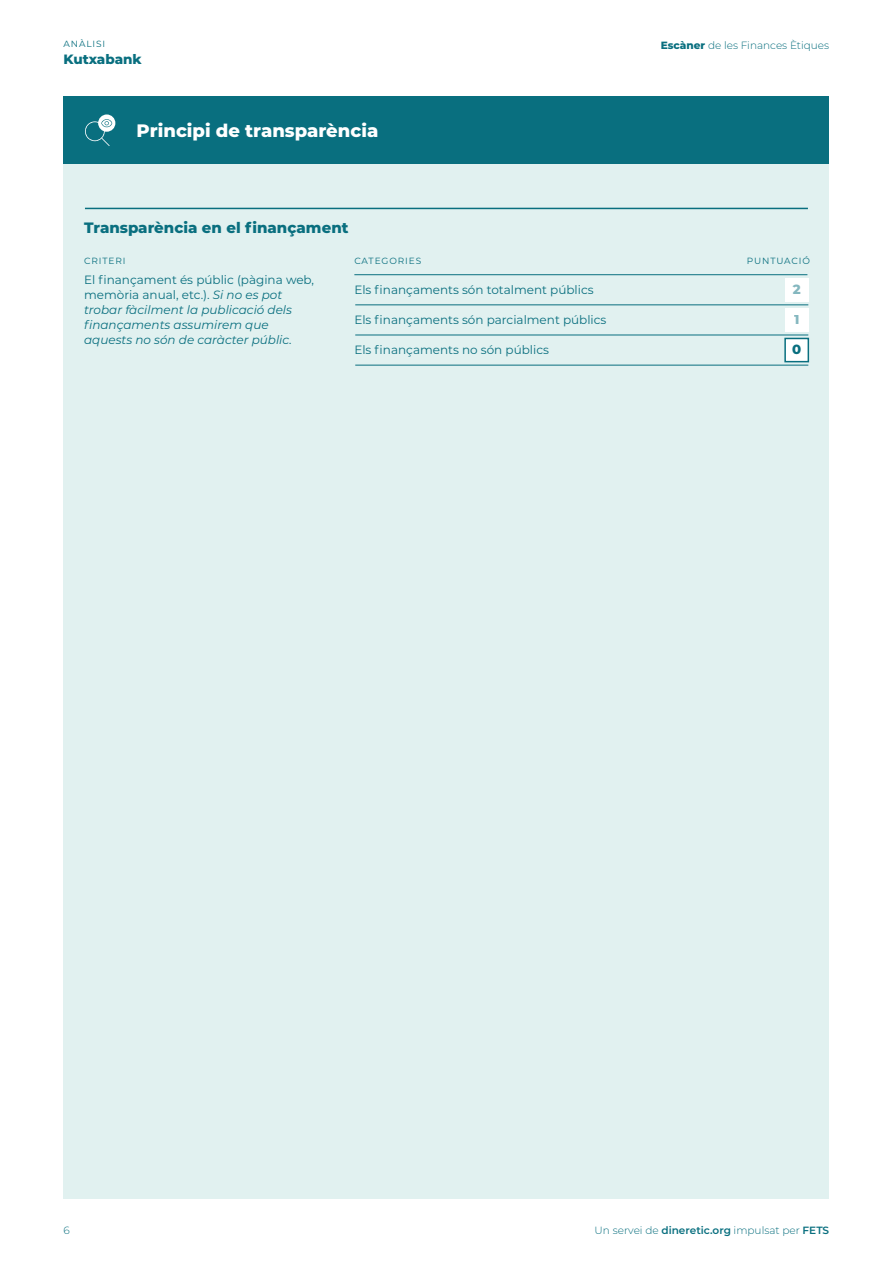
<style>
.page{position:relative;width:893px;height:1263px;background:#fff}
.page>*{position:absolute;margin:0;border:0;box-sizing:border-box;transform-origin:0 0}
.t1{font:800 18px "Montserrat";color:#fff}
.t2{font:800 15px "Montserrat";color:#096f7f}
.t3{font:800 13.5px "Montserrat";color:#096f7f}
.t4{font:800 13.35px "Montserrat";color:#096f7f}
.t5{font:italic 12px/15px "Montserrat";color:#096f7f}
.t6{font:12px "Montserrat";color:#096f7f}
.t7{font:300 10.5px "Montserrat";color:#096f7f}
.t8{font:9px "Montserrat";letter-spacing:.1em;color:#096f7f}
.s1{font-weight:800}
.s2{font-style:normal}
.s3{font-weight:600}
</style>
<div class="page">
<div style="left:63px;top:97px;width:766px;height:1102px;background:#e1f1f0"></div>
<div style="left:63px;top:97px;width:766px;height:67px;background:#096f7f"></div>
<hr style="left:85px;top:208px;width:723px;height:1px;background:#096f7f">
<hr style="left:354px;top:274px;width:453px;height:1px;background:#096f7f">
<hr style="left:355px;top:305px;width:453px;height:1px;background:#096f7f">
<hr style="left:355px;top:335px;width:453px;height:1px;background:#096f7f">
<hr style="left:355px;top:365px;width:453px;height:1px;background:#096f7f">
<div style="left:785px;top:308px;width:23px;height:23px;background:#fff"></div>
<div style="left:784px;top:338px;width:25px;height:24px;background:#fff;border:2px solid #096f7f"></div>
<div style="left:785px;top:278px;width:23px;height:23px;background:#fff"></div>
<div style="left:98px;top:114px;width:17px;height:18px;background:#fff;border-radius:50%"></div>
<svg style="left:85px;top:119px;width:27px;height:27px"></svg>
<p class="t8" style="left:63px;top:38px;width:43px">ANÀLISI</p>
<p class="t3" style="left:63px;top:50px;width:80px">Kutxabank</p>
<h1 class="t1" style="left:137px;top:118px;width:243px">Principi de transparència</h1>
<p class="t7" style="left:661px;top:38px;width:170px"><span class="s1">Escàner</span> de les Finances Ètiques</p>
<p class="t2" style="left:84px;top:217px;width:266px">Transparència en el finançament</p>
<p class="t5" style="left:84px;top:271px;width:232px"><span class="s2">El finançament és públic (pàgina web, memòria anual, etc.).</span> Si no es pot trobar fàcilment la publicació dels finançaments assumirem que aquests no són de caràcter públic.</p>
<p class="t8" style="left:84px;top:255px;width:43px">CRITERI</p>
<p class="t8" style="left:354px;top:255px;width:68px">CATEGORIES</p>
<p class="t8" style="left:747px;top:255px;width:65px">PUNTUACIÓ</p>
<p class="t6" style="left:354px;top:281px;width:241px">Els finançaments són totalment públics</p>
<p class="t6" style="left:354px;top:311px;width:254px">Els finançaments són parcialment públics</p>
<p class="t6" style="left:354px;top:341px;width:196px">Els finançaments no són públics</p>
<p class="t4" style="left:793px;top:280px;width:9px">2</p>
<p class="t4" style="left:794px;top:310px;width:7px">1</p>
<p class="t4" style="left:792px;top:340px;width:11px">0</p>
<p class="t7" style="left:63px;top:1223px;width:8px">6</p>
<p class="t7" style="left:595px;top:1223px;width:236px">Un servei de <span class="s3">dineretic.org</span> impulsat per <span class="s3">FETS</span></p>
</div>
